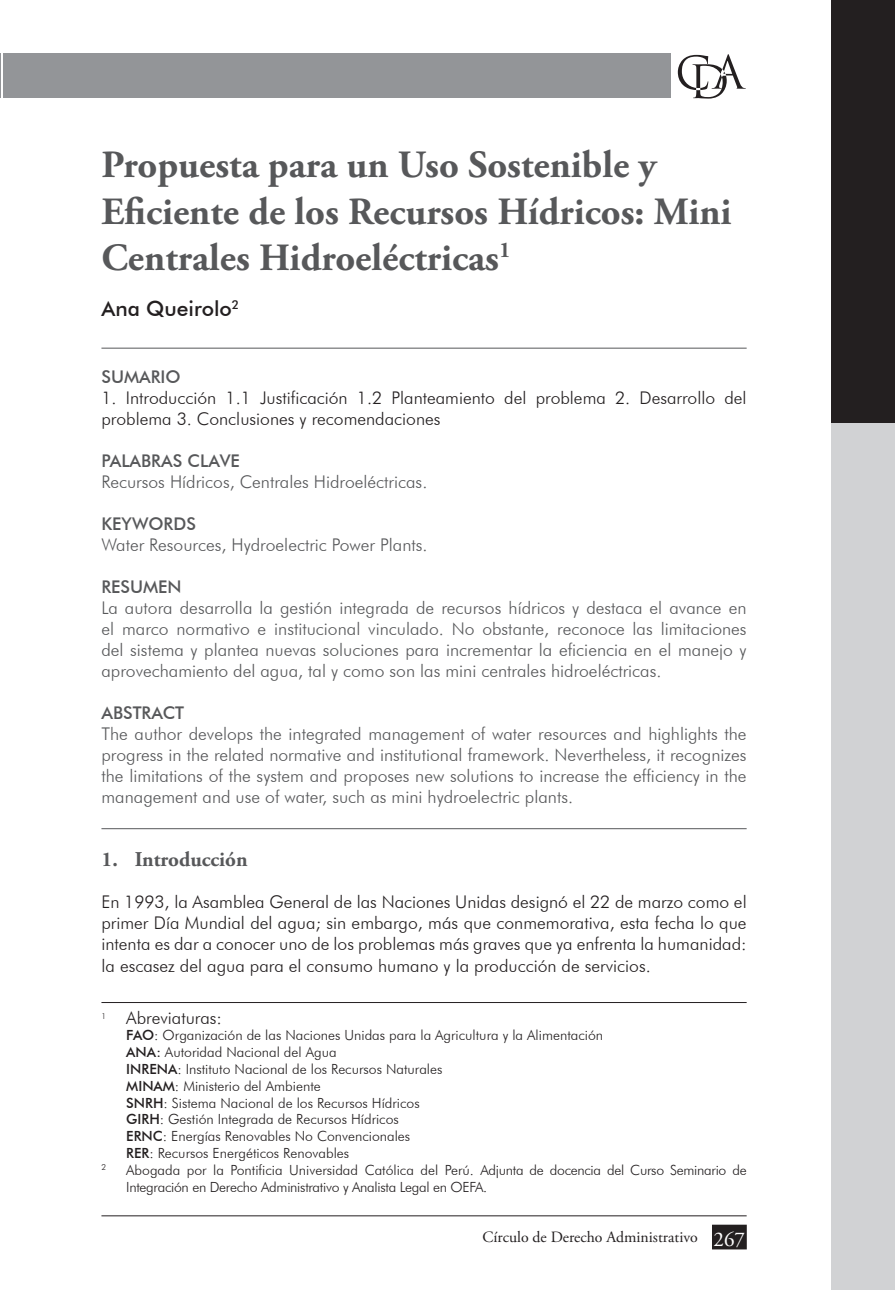
<style>
.page{position:relative;width:895px;height:1290px;background:#fff}
.page>*{position:absolute;margin:0;border:0;box-sizing:border-box;transform-origin:0 0}
.Titulo{font:700 38.5px/46.2px "Adobe Garamond Pro";color:#57585a}
.Subtitulo_1{font:700 21px "Adobe Garamond Pro";color:#57585a}
.Autor{font:500 21px "Futura BT";color:#231f20}
.Texto{font:300 17.5px/21px "Futura BT";color:#231f20}
.Texto-2{font:300 17.5px/21px "Futura BT";color:#57585a;text-align:justify}
.Texto_sumario{font:300 17.5px/21px "Futura BT";color:#57585a;text-align:justify}
.Texto-3{font:500 17.5px "Futura BT";color:#57585a}
.Texto_nota_pie{font:300 17.5px "Futura BT";color:#231f20}
.Sumario{font:500 17.5px "Futura BT";color:#57585a}
.t1{font:15.75px "Adobe Garamond Pro";color:#231f20}
.Texto_nota_pie-2{font:300 14px "Futura BT";color:#231f20}
.Texto_nota_pie-3{font:300 14px/16.8px "Futura BT";letter-spacing:-.02em;color:#231f20}
.Texto_nota_pie-4{font:300 8.22px "Futura BT";color:#231f20}
.s1{font-weight:500}
.s2{font-size:21px;color:#fff}
</style>
<div class="page">
<div style="left:3px;top:53px;width:668px;height:45px;background:#939598"></div>
<svg style="left:678px;top:54px;width:67px;height:45px"></svg>
<hr style="left:101px;top:1215px;width:645px;height:1px;background:#231f20">
<div style="left:713px;top:1225px;width:33px;height:23px;background:#231f20"></div>
<div style="left:712px;top:1224px;width:34px;height:25px;border:2px solid #231f20"></div>
<div style="left:831px;top:64px;width:64px;height:1226px;background:#d1d2d4"></div>
<div style="left:831px;top:0;width:64px;height:422px;background:#231f20"></div>
<hr style="left:0;top:53px;width:1px;height:45px;background:#939598">
<hr style="left:101px;top:348px;width:645px;height:1px;background:#57585a">
<hr style="left:101px;top:828px;width:645px;height:1px;background:#57585a">
<hr style="left:101px;top:1002px;width:645px;height:1px;background:#231f20">
<p class="Titulo" style="left:101px;top:143px;width:631px">Propuesta para un Uso Sostenible y<br>Eficiente de los Recursos Hídricos: Mini<br>Centrales Hidroeléctricas<sup>1</sup></p>
<p class="Autor" style="left:101px;top:296px;width:139px">Ana Queirolo<sup>2</sup></p>
<p class="Sumario" style="left:101px;top:366px;width:81px">SUMARIO</p>
<p class="Texto" style="left:101px;top:387px;width:646px">1. Introducción 1.1 Justificación 1.2 Planteamiento del problema 2. Desarrollo del problema 3. Conclusiones y recomendaciones</p>
<p class="Texto-3" style="left:101px;top:450px;width:140px">PALABRAS CLAVE</p>
<p class="Texto-2" style="left:101px;top:471px;width:327px">Recursos Hídricos, Centrales Hidroeléctricas.</p>
<p class="Texto-3" style="left:101px;top:513px;width:96px">KEYWORDS</p>
<p class="Texto-2" style="left:101px;top:534px;width:327px">Water Resources, Hydroelectric Power Plants.</p>
<p class="Texto-3" style="left:101px;top:576px;width:82px">RESUMEN</p>
<p class="Texto-2" style="left:101px;top:597px;width:646px">La autora desarrolla la gestión integrada de recursos hídricos y destaca el avance en el marco normativo e institucional vinculado. No obstante, reconoce las limitaciones del sistema y plantea nuevas soluciones para incrementar la eficiencia en el manejo y aprovechamiento del agua, tal y como son las mini centrales hidroeléctricas.</p>
<p class="Texto-3" style="left:101px;top:702px;width:84px">ABSTRACT</p>
<p class="Texto_sumario" style="left:101px;top:723px;width:646px">The author develops the integrated management of water resources and highlights the progress in the related normative and institutional framework. Nevertheless, it recognizes the limitations of the system and proposes new solutions to increase the efficiency in the management and use of water, such as mini hydroelectric plants.</p>
<p class="Subtitulo_1" style="left:101px;top:847px;width:148px">1. Introducción</p>
<p class="Texto" style="left:101px;top:891px;width:646px;text-align:justify">En 1993, la Asamblea General de las Naciones Unidas designó el 22 de marzo como el primer Día Mundial del agua; sin embargo, más que conmemorativa, esta fecha lo que intenta es dar a conocer uno de los problemas más graves que ya enfrenta la humanidad: la escasez del agua para el consumo humano y la producción de servicios.</p>
<p class="Texto_nota_pie" style="left:101px;top:1006px;width:122px"><sup>1</sup> Abreviaturas:</p>
<p class="Texto_nota_pie-2" style="left:126px;top:1027px;width:478px"><span class="s1">FAO</span>: Organización de las Naciones Unidas para la Agricultura y la Alimentación</p>
<p class="Texto_nota_pie-2" style="left:126px;top:1043px;width:212px"><span class="s1">ANA:</span> Autoridad Nacional del Agua</p>
<p class="Texto_nota_pie-2" style="left:126px;top:1060px;width:318px"><span class="s1">INRENA</span>: Instituto Nacional de los Recursos Naturales</p>
<p class="Texto_nota_pie-2" style="left:126px;top:1077px;width:196px"><span class="s1">MINAM</span>: Ministerio del Ambiente</p>
<p class="Texto_nota_pie-2" style="left:126px;top:1094px;width:295px"><span class="s1">SNRH</span>: Sistema Nacional de los Recursos Hídricos</p>
<p class="Texto_nota_pie-2" style="left:126px;top:1111px;width:274px"><span class="s1">GIRH</span>: Gestión Integrada de Recursos Hídricos</p>
<p class="Texto_nota_pie-2" style="left:126px;top:1127px;width:285px"><span class="s1">ERNC</span>: Energías Renovables No Convencionales</p>
<p class="Texto_nota_pie-2" style="left:126px;top:1144px;width:224px"><span class="s1">RER</span>: Recursos Energéticos Renovables</p>
<p class="Texto_nota_pie-4" style="left:101px;top:1162px;width:6px">2</p>
<p class="Texto_nota_pie-3" style="left:126px;top:1161px;width:622px">Abogada por la Pontificia Universidad Católica del Perú. Adjunta de docencia del Curso Seminario de<br>Integración en Derecho Administrativo y Analista Legal en OEFA.</p>
<p class="t1" style="left:482px;top:1227px;width:264px">Círculo de Derecho Administrativo <span class="s2">267</span></p>
</div>
